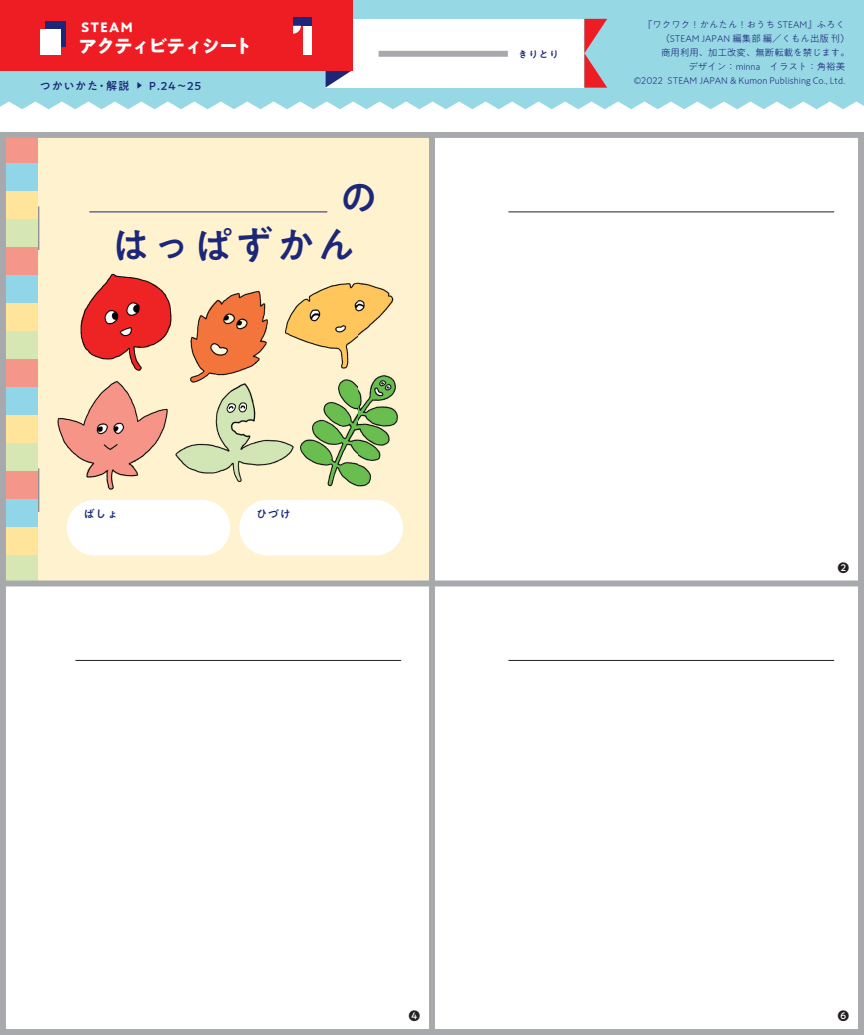
<style>
.page{position:relative;width:864px;height:1035px;background:#fff}
.page>*{position:absolute;margin:0;border:0;box-sizing:border-box;transform-origin:0 0}
.t1{font:500 39.15px "PA1 Gothic Std";letter-spacing:.05em;color:#1c2779}
.t2{font:700 18.9px "PA1 Gothic Std";letter-spacing:-.055em;color:#fff}
.t3{font:700 13.05px "PA1 Gothic Std";letter-spacing:.1em;color:#fff}
.t4{font:500 11.25px "PA1 Gothic Std";letter-spacing:.05em;color:#1c2779}
.t5{font:500 11.25px "PA1 Gothic Std";color:#231f20}
.t6{font:500 9.75px "PA1 Gothic Std";color:#1c2779}
.t7{font:300 9.45px "PA1 Gothic Std";color:#1c2779}
.t8{font:7.05px "Koz Go Pr 6 N";color:#1c2779}
.s1{font-weight:400}
</style>
<div class="page">
<div style="left:3px;top:135px;width:429px;height:448px;background:#fef2cf"></div>
<div style="left:3px;top:135px;width:35px;height:28px;background:#f5968b"></div>
<div style="left:3px;top:163px;width:35px;height:28px;background:#90d6e8"></div>
<div style="left:3px;top:191px;width:35px;height:28px;background:#ffe49c"></div>
<div style="left:3px;top:219px;width:35px;height:28px;background:#d6e7b4"></div>
<div style="left:3px;top:247px;width:35px;height:28px;background:#f5968b"></div>
<div style="left:3px;top:275px;width:35px;height:28px;background:#90d6e8"></div>
<div style="left:3px;top:303px;width:35px;height:28px;background:#ffe49c"></div>
<div style="left:3px;top:331px;width:35px;height:28px;background:#d6e7b4"></div>
<div style="left:3px;top:359px;width:35px;height:28px;background:#f5968b"></div>
<div style="left:3px;top:387px;width:35px;height:28px;background:#90d6e8"></div>
<div style="left:3px;top:415px;width:35px;height:28px;background:#ffe49c"></div>
<div style="left:3px;top:443px;width:35px;height:28px;background:#d6e7b4"></div>
<div style="left:3px;top:471px;width:35px;height:28px;background:#f5968b"></div>
<div style="left:3px;top:499px;width:35px;height:28px;background:#90d6e8"></div>
<div style="left:3px;top:527px;width:35px;height:28px;background:#ffe49c"></div>
<div style="left:3px;top:555px;width:35px;height:28px;background:#d6e7b4"></div>
<img style="left:57px;top:273px;width:341px;height:234px">
<div style="left:0;top:580px;width:863px;height:6px;background:#a8a9ad"></div>
<div style="left:0;top:1029px;width:863px;height:6px;background:#a8a9ad"></div>
<div style="left:429px;top:135px;width:6px;height:897px;background:#a8a9ad"></div>
<div style="left:857px;top:135px;width:6px;height:897px;background:#a8a9ad"></div>
<div style="left:0;top:135px;width:6px;height:897px;background:#a8a9ad"></div>
<div style="left:0;top:132px;width:863px;height:6px;background:#a8a9ad"></div>
<svg style="left:0;top:0;width:863px;height:109px;background:#9dd9e5"></svg>
<div style="left:325px;top:19px;width:259px;height:69px;background:#fff"></div>
<svg style="left:325px;top:70px;width:27px;height:18px"></svg>
<div style="left:0;top:0;width:352px;height:70px;background:#ee1d23"></div>
<svg style="left:584px;top:19px;width:23px;height:69px;background:#c17b85"></svg>
<div style="left:45px;top:21px;width:21px;height:26px;background:#1c2779"></div>
<div style="left:40px;top:29px;width:21px;height:25px;background:#fff"></div>
<div style="left:378px;top:51px;width:129px;height:6px;background:#a8a9ad"></div>
<div style="left:303px;top:26px;width:8px;height:29px;background:#fff"></div>
<div style="left:293px;top:18px;width:18px;height:8px;background:#1c2779"></div>
<svg style="left:293px;top:26px;width:8px;height:8px"></svg>
<hr style="left:38px;top:206px;width:1px;height:44px;background:#808285">
<hr style="left:38px;top:468px;width:1px;height:44px;background:#808285">
<hr style="left:89px;top:211px;width:238px;height:1px;background:#1c2779">
<hr style="left:508px;top:211px;width:325px;height:1px;background:#231f20">
<hr style="left:508px;top:660px;width:325px;height:1px;background:#231f20">
<hr style="left:75px;top:660px;width:326px;height:1px;background:#231f20">
<div style="left:239px;top:500px;width:164px;height:55px;background:#fff;border-radius:28px"></div>
<div style="left:67px;top:500px;width:163px;height:55px;background:#fff;border-radius:28px"></div>
<h3 class="t3" style="left:81px;top:19px;width:53px">STEAM</h3>
<h2 class="t2" style="left:78px;top:34px;width:176px">アクティビティシート</h2>
<p class="t4" style="left:96px;top:79px;width:35px"><span class="s1">・</span>解説</p>
<p class="t4" style="left:40px;top:79px;width:60px">つかいかた</p>
<p class="t8" style="left:136px;top:82px;width:8px">▶</p>
<p class="t4" style="left:149px;top:79px;width:54px">P.24~25</p>
<h1 class="t1" style="left:339px;top:174px;width:41px">の</h1>
<h1 class="t1" style="left:111px;top:222px;width:246px">はっぱずかん</h1>
<p class="t4" style="left:83px;top:507px;width:36px">ばしょ</p>
<p class="t4" style="left:256px;top:507px;width:36px">ひづけ</p>
<p class="t6" style="left:518px;top:49px;width:42px">きりとり</p>
<p class="t7" style="left:642px;top:19px;width:203px">『ワクワク！かんたん！おうち STEAM』ふろく</p>
<p class="t7" style="left:660px;top:33px;width:191px">（STEAM JAPAN 編集部編／くもん出版刊(</p>
<p class="t7" style="left:661px;top:47px;width:190px">商用利用、加工改変、無断転載を禁じます。</p>
<p class="t7" style="left:688px;top:61px;width:158px">デザイン：minna　イラスト：角裕美</p>
<p class="t7" style="left:667px;top:75px;width:179px">STEAM JAPAN &amp; Kumon Publishing Co., Ltd.</p>
<p class="t7" style="left:633px;top:75px;width:31px">©2022</p>
<p class="t5" style="left:837px;top:561px;width:13px">2</p>
<p class="t5" style="left:408px;top:1009px;width:13px">4</p>
<p class="t5" style="left:837px;top:1009px;width:13px">6</p>
</div>
